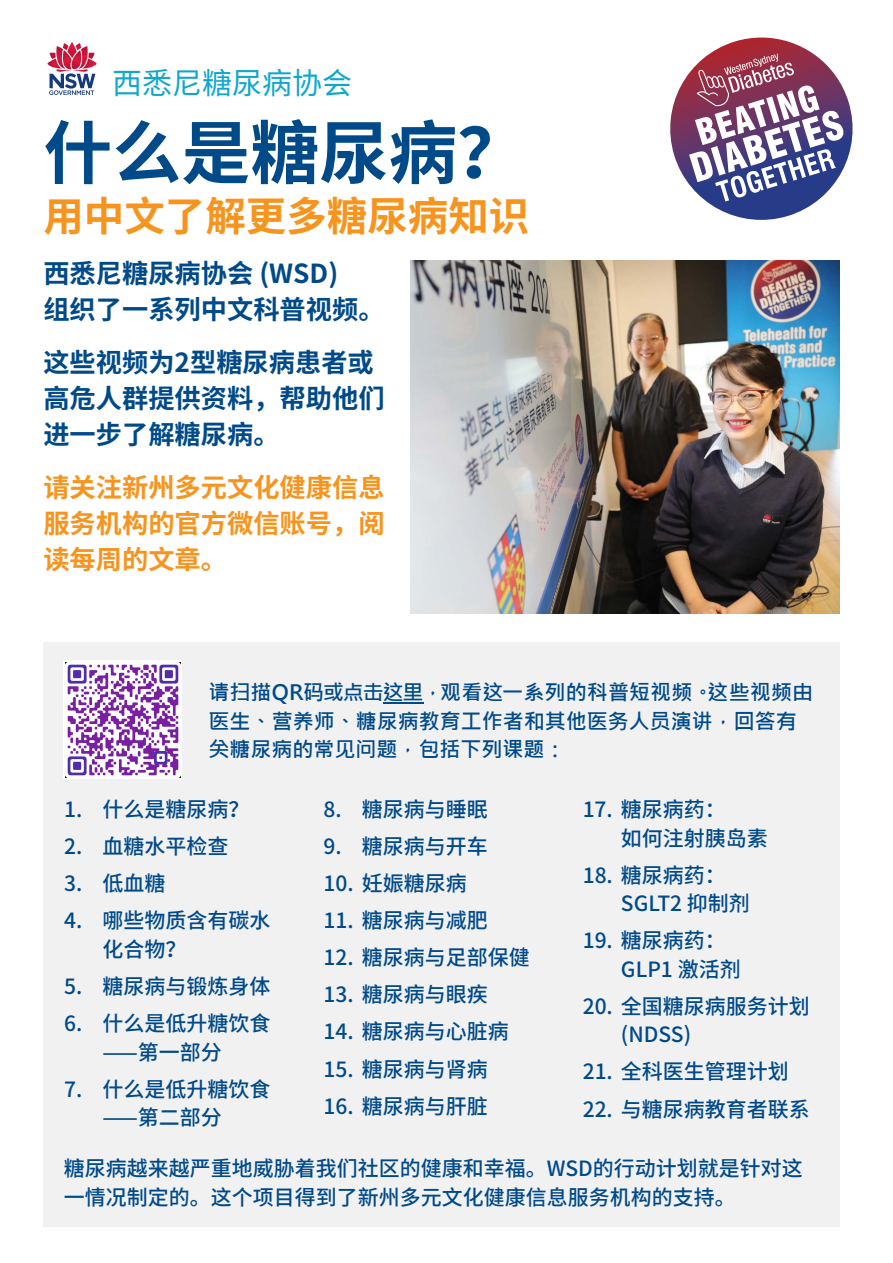
<style>
.page{position:relative;width:893px;height:1263px;background:#fff}
.page>*{position:absolute;margin:0;border:0;box-sizing:border-box;transform-origin:0 0}
.Ch_Title{font:700 69px "Noto Sans CJ Ksc";color:#004a89}
.Sub_head{font:700 40.5px "Noto Sans CJ Ksc";color:#f7941e}
.t1{font:30px "Noto Sans CJ Ksc";color:#10a7ce}
.Body_bold{font:700 26.25px/36px "Noto Sans CJ Ksc";color:#004a89}
.Body_bold-2{font:700 26.25px/36px "Noto Sans CJ Ksc";color:#f7941e;text-align:justify}
.Ch_Body{font:500 21px/28.5px "Noto Sans CJ Ksc";color:#004a89}
.Ch_Body-2{font:700 21px/28.5px "Microsoft Jheng Hei";color:#004a89}
</style>
<div class="page">
<img style="left:410px;top:260px;width:430px;height:354px">
<div style="left:44px;top:642px;width:796px;height:584px;background:#f1f1f2"></div>
<svg style="left:670px;top:37px;width:183px;height:183px"></svg>
<svg style="left:47px;top:42px;width:50px;height:53px"></svg>
<div style="left:64px;top:661px;width:118px;height:118px;background:#fff"></div>
<img style="left:65px;top:662px;width:115px;height:115px">
<hr style="left:383px;top:702px;width:40px;height:2px;background:#004a89">
<p class="t1" style="left:112px;top:66px;width:241px">西悉尼糖尿病协会</p>
<p class="Ch_Title" style="left:43px;top:114px;width:484px">什么是糖尿病？</p>
<p class="Sub_head" style="left:43px;top:194px;width:487px">用中文了解更多糖尿病知识</p>
<p class="Body_bold" style="left:43px;top:256px;width:343px">西悉尼糖尿病协会 (WSD)<br>组织了一系列中文科普视频。</p>
<p class="Body_bold" style="left:43px;top:345px;width:343px">这些视频为2型糖尿病患者或高危人群提供资料，帮助他们进一步了解糖尿病。</p>
<p class="Body_bold-2" style="left:43px;top:470px;width:343px">请关注新州多元文化健康信息服务机构的官方微信账号，阅读每周的文章。</p>
<p class="Ch_Body-2" style="left:208px;top:678px;width:606px">请扫描QR码或点击这里， 观看这一系列的科普短视频。这些视频由医生、营养师、糖尿病教育工作者和其他医务人员演讲，回答有关糖尿病的常见问题，包括下列课题：</p>
<p class="Ch_Body" style="left:64px;top:796px;width:187px">1. 什么是糖尿病？</p>
<p class="Ch_Body" style="left:64px;top:833px;width:166px">2. 血糖水平检查</p>
<p class="Ch_Body" style="left:64px;top:870px;width:103px">3. 低血糖</p>
<p class="Ch_Body" style="left:102px;top:907px;width:169px;text-indent:-38px">4. 哪些物质含有碳水化合物？</p>
<p class="Ch_Body" style="left:64px;top:972px;width:208px">5. 糖尿病与锻炼身体</p>
<p class="Ch_Body" style="left:64px;top:1009px;width:208px;text-align:center">6. 什么是低升糖饮食⸺第一部分</p>
<p class="Ch_Body" style="left:64px;top:1075px;width:208px;text-align:center">7. 什么是低升糖饮食⸺第二部分</p>
<p class="Ch_Body" style="left:323px;top:796px;width:166px">8. 糖尿病与睡眠</p>
<p class="Ch_Body" style="left:323px;top:833px;width:166px">9. 糖尿病与开车</p>
<p class="Ch_Body" style="left:323px;top:870px;width:145px">10. 妊娠糖尿病</p>
<p class="Ch_Body" style="left:323px;top:907px;width:166px">11. 糖尿病与减肥</p>
<p class="Ch_Body" style="left:323px;top:944px;width:208px">12. 糖尿病与足部保健</p>
<p class="Ch_Body" style="left:323px;top:981px;width:166px">13. 糖尿病与眼疾</p>
<p class="Ch_Body" style="left:323px;top:1018px;width:187px">14. 糖尿病与心脏病</p>
<p class="Ch_Body" style="left:323px;top:1055px;width:166px">15. 糖尿病与肾病</p>
<p class="Ch_Body" style="left:323px;top:1092px;width:166px">16. 糖尿病与肝脏</p>
<p class="Ch_Body" style="left:621px;top:796px;width:148px;text-indent:-38px">17. 糖尿病药：<br>如何注射胰岛素</p>
<p class="Ch_Body" style="left:621px;top:861px;width:130px;text-indent:-38px">18. 糖尿病药：<br>SGLT2 抑制剂</p>
<p class="Ch_Body" style="left:621px;top:927px;width:121px;text-indent:-38px">19. 糖尿病药：<br>GLP1 激活剂</p>
<p class="Ch_Body" style="left:621px;top:992px;width:190px;text-indent:-38px">20. 全国糖尿病服务计划(NDSS)</p>
<p class="Ch_Body" style="left:583px;top:1058px;width:208px">21. 全科医生管理计划</p>
<p class="Ch_Body" style="left:583px;top:1095px;width:229px">22. 与糖尿病教育者联系</p>
<p class="Ch_Body" style="left:64px;top:1154px;width:741px">糖尿病越来越严重地威胁着我们社区的健康和幸福。WSD的行动计划就是针对这一情况制定的。这个项目得到了新州多元文化健康信息服务机构的支持。</p>
</div>
